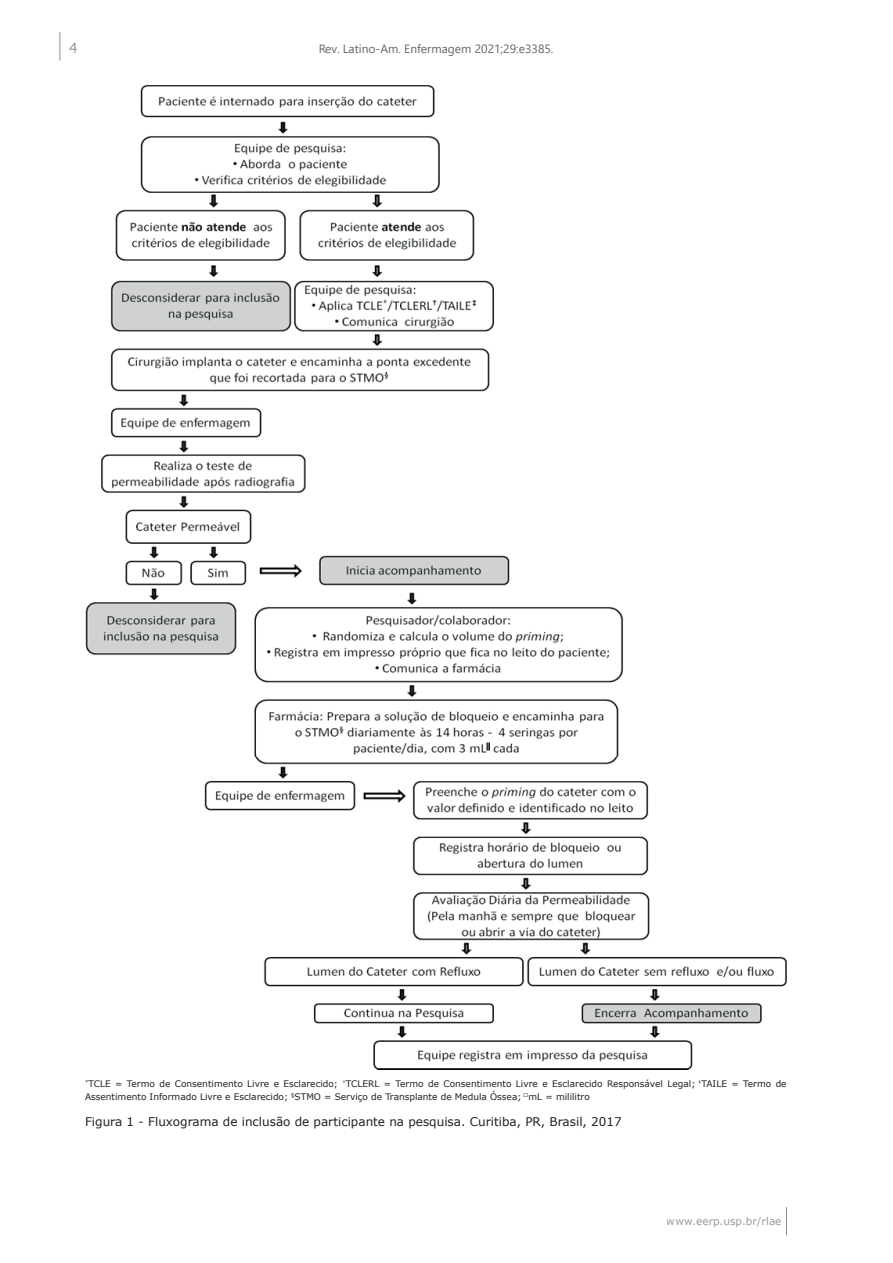
<style>
.page{position:relative;width:893px;height:1263px;background:#fff}
.page>*{position:absolute;margin:0;border:0;box-sizing:border-box;transform-origin:0 0}
.t1{font:13.5px "Geneva";color:#6c6d70}
.Título_de_tabela_e_f{font:12px "Verdana";color:#231f20}
.t2{font:12px "Segoe UI";color:#231f20}
.t3{font:10.5px "Verdana";color:#6c6d70}
.Rodapé_Tab__Fig_e_Pá{font:9px/13.5px "Verdana";color:#231f20}
</style>
<div class="page">
<svg style="left:786px;top:1207px;width:1px;height:28px"></svg>
<svg style="left:60px;top:32px;width:1px;height:29px"></svg>
<img style="left:85px;top:85px;width:702px;height:984px">
<h1 class="t1" style="left:68px;top:40px;width:11px">4</h1>
<h2 class="t2" style="left:318px;top:38px;width:237px">Rev. Latino-Am. Enfermagem 2021;29:e3385.</h2>
<p class="Rodapé_Tab__Fig_e_Pá" style="left:85px;top:1077px;width:703px"><sup>*</sup>TCLE = Termo de Consentimento Livre e Esclarecido; <sup>†</sup>TCLERL = Termo de Consentimento Livre e Esclarecido Responsável Legal; <sup>‡</sup>TAILE = Termo de<br>Assentimento Informado Livre e Esclarecido; <sup>§</sup>STMO = Serviço de Transplante de Medula Óssea; mL = mililitro</p>
<p class="Título_de_tabela_e_f" style="left:85px;top:1113px;width:538px">Figura 1 - Fluxograma de inclusão de participante na pesquisa. Curitiba, PR, Brasil, 2017</p>
<p class="t3" style="left:667px;top:1214px;width:116px">www.eerp.usp.br/rlae</p>
</div>
